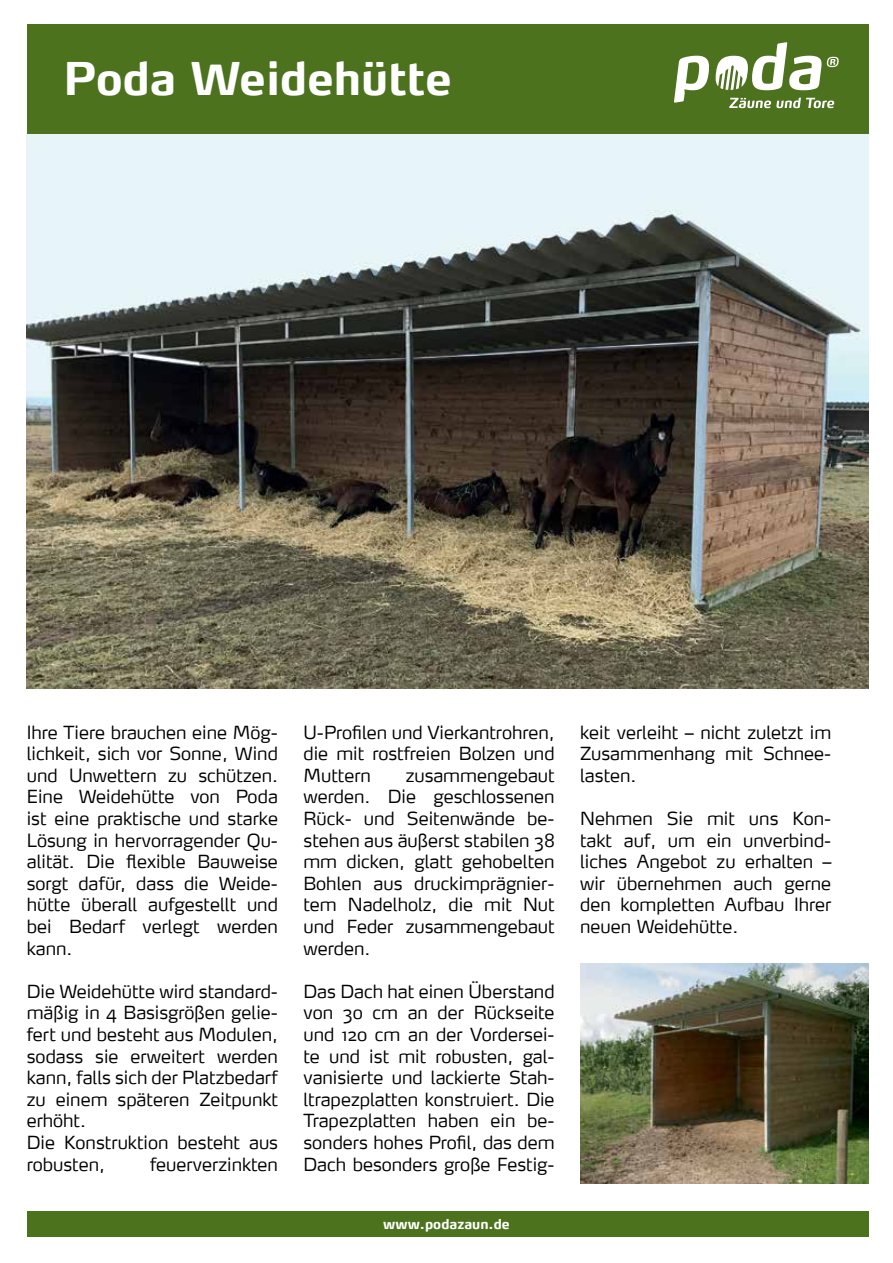
<style>
.page{position:relative;width:893px;height:1263px;background:#fff}
.page>*{position:absolute;margin:0;border:0;box-sizing:border-box;transform-origin:0 0}
.t1{font:700 45px "Max";color:#fff}
.t2{font:300 18px/21.6px "Max";color:#000;text-align:justify}
.t3{font:700 13.5px "Max";color:#fff}
</style>
<div class="page">
<div style="left:27px;top:24px;width:842px;height:110px;background:#4c721d"></div>
<div style="left:27px;top:1211px;width:842px;height:26px;background:#4c721d"></div>
<svg style="left:674px;top:56px;width:35px;height:47px"></svg>
<svg style="left:716px;top:42px;width:105px;height:48px"></svg>
<svg style="left:729px;top:98px;width:105px;height:10px"></svg>
<svg style="left:827px;top:57px;width:12px;height:10px"></svg>
<img style="left:27px;top:134px;width:842px;height:555px">
<img style="left:580px;top:963px;width:289px;height:221px">
<h1 class="t1" style="left:63px;top:50px;width:390px">Poda Weidehütte</h1>
<p class="t2" style="left:27px;top:721px;width:253px">Ihre Tiere brauchen eine Mög&shy;lichkeit, sich vor Sonne, Wind und Unwettern zu schützen.<br>Eine Weidehütte von Poda ist eine praktische und starke Lösung in hervorragender Qu&shy;alität. Die flexible Bauweise sorgt dafür, dass die Weide&shy;hütte überall aufgestellt und bei Bedarf verlegt werden kann.</p>
<p class="t2" style="left:27px;top:980px;width:253px;text-align:left">Die Weidehütte wird standard&shy;mäßig in 4 Basisgrößen gelie&shy;fert und besteht aus Modulen, sodass sie erweitert werden kann, falls sich der Platzbedarf zu einem späteren Zeitpunkt erhöht.<br>Die Konstruktion besteht aus robusten,</p>
<p class="t2" style="left:150px;top:1153px;width:129px">feuerverzinkten</p>
<p class="t2" style="left:303px;top:721px;width:253px">U-Profilen und Vierkantrohren, die mit rostfreien Bolzen und Muttern</p>
<p class="t2" style="left:303px;top:764px;width:253px;text-indent:102px">zusammengebaut werden. Die geschlossenen Rück- und Seitenwände be&shy;stehen aus äußerst stabilen 38 mm dicken, glatt gehobelten Bohlen aus druckimprägnier&shy;tem Nadelholz, die mit Nut und Feder zusammengebaut werden.</p>
<p class="t2" style="left:303px;top:980px;width:253px">Das Dach hat einen Überstand von 30 cm an der Rückseite und 120 cm an der Vordersei&shy;te und ist mit robusten, gal&shy;vanisierte und lackierte Stah&shy;ltrapezplatten konstruiert. Die Trapezplatten haben ein be&shy;sonders hohes Profil, das dem Dach besonders große Festig-</p>
<p class="t3" style="left:383px;top:1215px;width:128px">www.podazaun.de</p>
<p class="t2" style="left:580px;top:721px;width:253px">keit verleiht – nicht zuletzt im Zusammenhang mit Schnee&shy;lasten.</p>
<p class="t2" style="left:580px;top:807px;width:253px">Nehmen Sie mit uns Kon&shy;takt auf, um ein unverbind&shy;liches Angebot zu erhalten – wir übernehmen auch gerne den kompletten Aufbau Ihrer neuen Weidehütte.</p>
</div>
